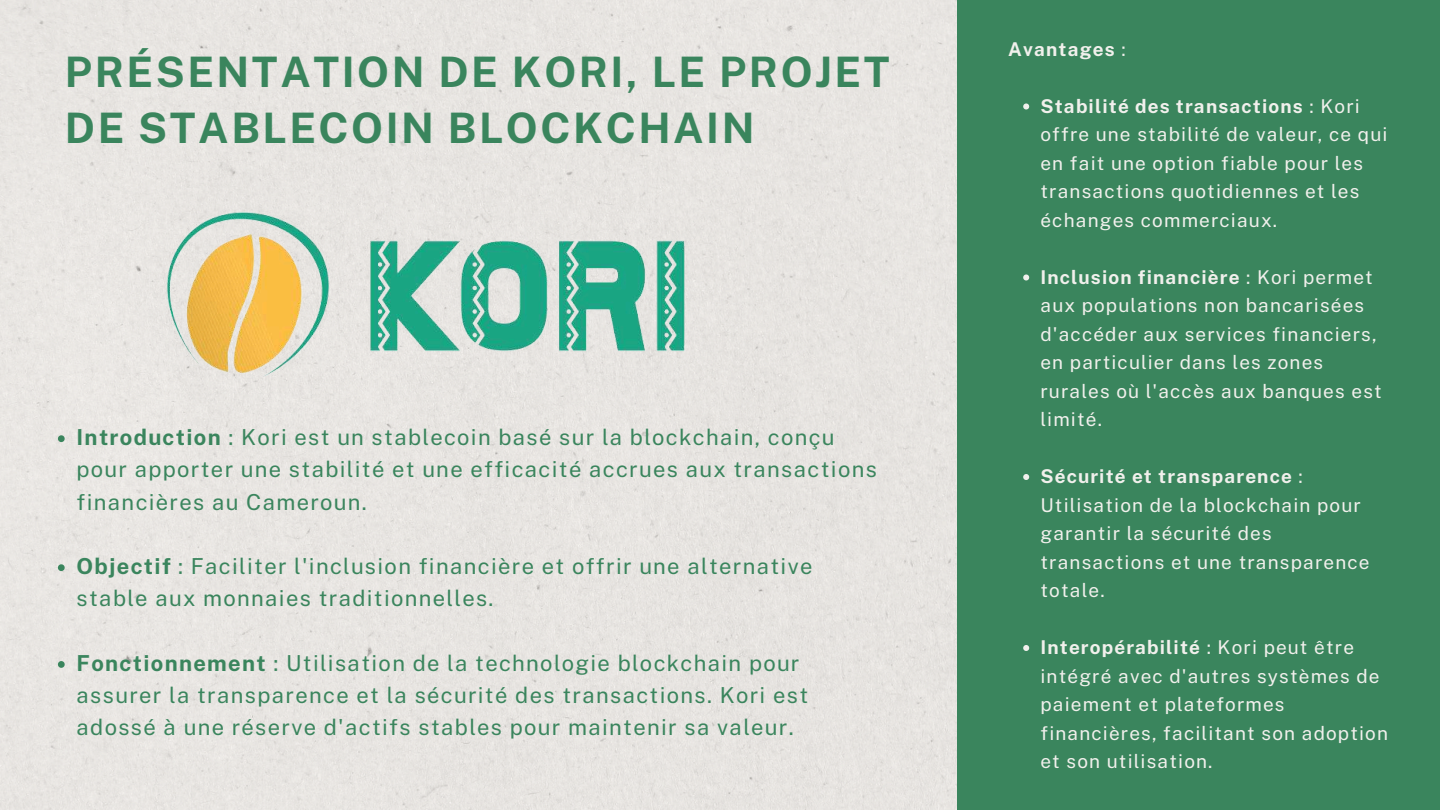
<style>
.page{position:relative;width:1440px;height:810px;background:#fff}
.page>*{position:absolute;margin:0;border:0;box-sizing:border-box;transform-origin:0 0}
.t1{font:700 42px/56.2px "Public Sans";letter-spacing:.06em;color:#3a855d}
.t2{font:22px/32.2px "Public Sans";letter-spacing:.06em;color:#3a855d}
.t3{font:19px/28.5px "Public Sans";letter-spacing:.06em;color:#f1f0ec}
.t4{font:700 19px "Public Sans";letter-spacing:.06em;color:#f1f0ec}
.s1{font-weight:700}
.s2{font-weight:400}
</style>
<div class="page">
<div style="left:0;top:0;width:958px;height:810px;background:#e7e5e1"></div>
<img style="left:81px;top:153px;width:707px;height:302px">
<svg style="left:58px;top:435px;width:7px;height:7px"></svg>
<svg style="left:58px;top:564px;width:7px;height:7px"></svg>
<svg style="left:58px;top:661px;width:7px;height:7px"></svg>
<div style="left:958px;top:0;width:482px;height:810px;background:#3a855d"></div>
<svg style="left:1023px;top:104px;width:6px;height:6px"></svg>
<svg style="left:1023px;top:274px;width:6px;height:6px"></svg>
<svg style="left:1023px;top:474px;width:6px;height:6px"></svg>
<svg style="left:1023px;top:645px;width:6px;height:6px"></svg>
<h1 class="t1" style="left:65px;top:43px;width:826px">PRÉSENTATION DE KORI, LE PROJET<br>DE STABLECOIN BLOCKCHAIN</h1>
<p class="t2" style="left:77px;top:421px;width:802px"><span class="s1">Introduction</span> : Kori est un stablecoin basé sur la blockchain, conçu pour apporter une stabilité et une efficacité accrues aux transactions financières au Cameroun.</p>
<p class="t2" style="left:77px;top:550px;width:737px"><span class="s1">Objectif</span> : Faciliter l'inclusion financière et offrir une alternative stable aux monnaies traditionnelles.</p>
<p class="t2" style="left:77px;top:647px;width:733px"><span class="s1">Fonctionnement</span> : Utilisation de la technologie blockchain pour assurer la transparence et la sécurité des transactions. Kori est adossé à une réserve d'actifs stables pour maintenir sa valeur.</p>
<p class="t4" style="left:1008px;top:37px;width:119px">Avantages <span class="s2">:</span></p>
<p class="t3" style="left:1040px;top:91px;width:348px"><span class="s1">Stabilité des transactions</span> : Kori offre une stabilité de valeur, ce qui en fait une option fiable pour les transactions quotidiennes et les échanges commerciaux.</p>
<p class="t3" style="left:1040px;top:262px;width:343px"><span class="s1">Inclusion financière</span> : Kori permet aux populations non bancarisées d'accéder aux services financiers, en particulier dans les zones rurales où l'accès aux banques est limité.</p>
<p class="t3" style="left:1040px;top:462px;width:331px"><span class="s1">Sécurité et transparence</span> :<br>Utilisation de la blockchain pour garantir la sécurité des transactions et une transparence totale.</p>
<p class="t3" style="left:1040px;top:633px;width:349px"><span class="s1">Interopérabilité</span> : Kori peut être intégré avec d'autres systèmes de paiement et plateformes financières, facilitant son adoption et son utilisation.</p>
</div>
